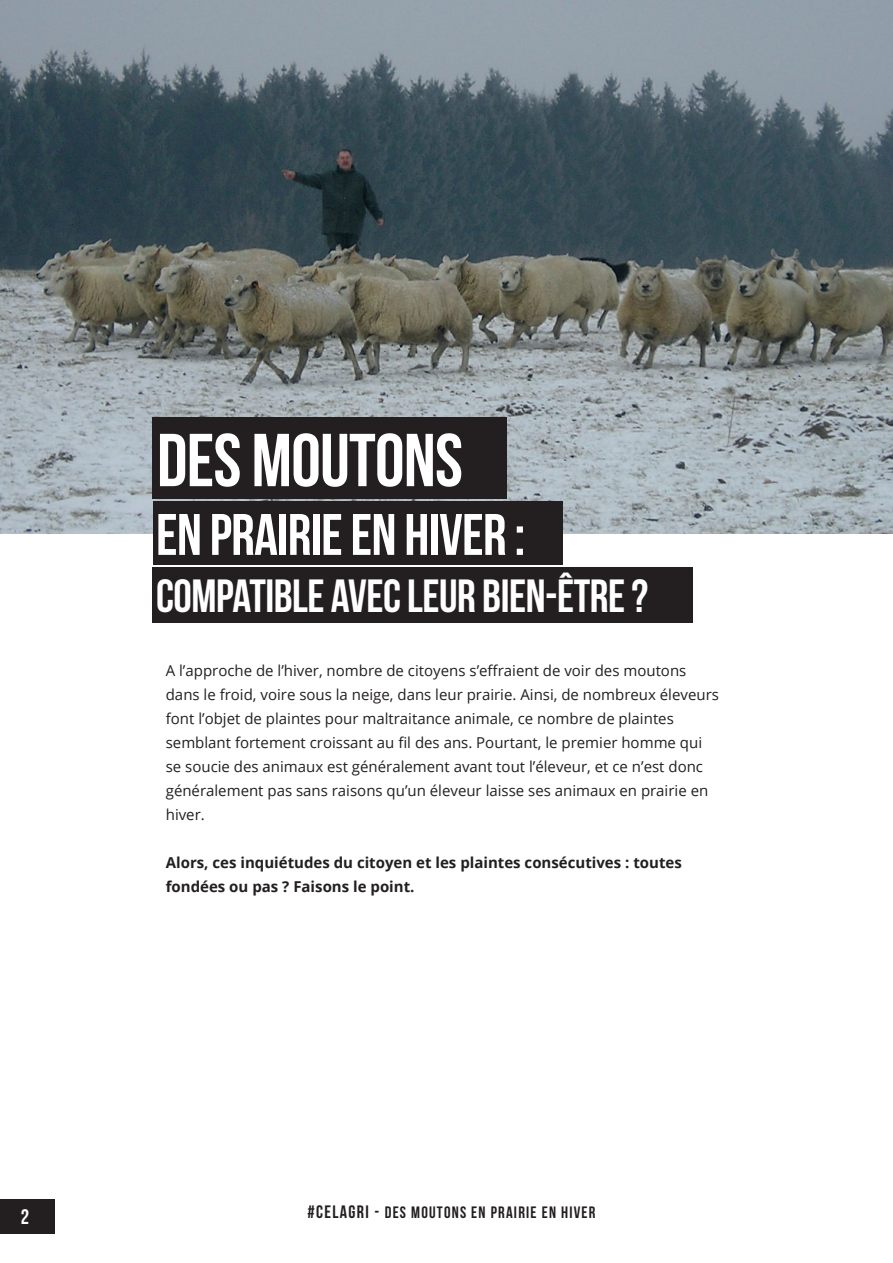
<style>
.page{position:relative;width:893px;height:1263px;background:#fff}
.page>*{position:absolute;margin:0;border:0;box-sizing:border-box;transform-origin:0 0}
.t1{font:74.7px "Bebas Neue";letter-spacing:-.01em;color:#fff}
.t2{font:58.35px "Bebas Neue";letter-spacing:-.01em;color:#fff}
.t3{font:46.5px "Bebas Neue";letter-spacing:-.01em;color:#fff}
.t4{font:21px "Bebas Neue";color:#fff}
.t5{font:16.5px "Bebas Neue";letter-spacing:.075em;color:#231f20}
.t6{font:15px/24px "Open Sans";color:#231f20}
.t7{font:700 15px/24px "Open Sans";color:#231f20}
.s1{font-size:18px}
</style>
<div class="page">
<div style="left:0;top:1199px;width:55px;height:35px;background:#231f20"></div>
<img style="left:0;top:0;width:893px;height:533px">
<div style="left:153px;top:417px;width:354px;height:82px;background:#231f20"></div>
<div style="left:153px;top:501px;width:409px;height:64px;background:#231f20"></div>
<div style="left:153px;top:567px;width:540px;height:55px;background:#231f20"></div>
<h3 class="t4" style="left:21px;top:1205px;width:10px">2</h3>
<h1 class="t1" style="left:157px;top:419px;width:307px">DES MOUTONS</h1>
<h2 class="t2" style="left:156px;top:503px;width:371px">EN PRAIRIE EN HIVER :</h2>
<h3 class="t3" style="left:156px;top:570px;width:494px">COMPATIBLE AVEC LEUR BIEN-ÊTRE ?</h3>
<p class="t6" style="left:166px;top:658px;width:555px">A l’approche de l’hiver, nombre de citoyens s’effraient de voir des moutons dans le froid, voire sous la neige, dans leur prairie. Ainsi, de nombreux éleveurs font l’objet de plaintes pour maltraitance animale, ce nombre de plaintes semblant fortement croissant au fil des ans. Pourtant, le premier homme qui se soucie des animaux est généralement avant tout l’éleveur, et ce n’est donc généralement pas sans raisons qu’un éleveur laisse ses animaux en prairie en hiver.</p>
<p class="t7" style="left:166px;top:850px;width:518px">Alors, ces inquiétudes du citoyen et les plaintes consécutives : toutes fondées ou pas ? Faisons le point.</p>
<p class="t5" style="left:307px;top:1203px;width:290px"><span class="s1">#CELAGRI -</span> DES MOUTONS EN PRAIRIE EN HIVER</p>
</div>
